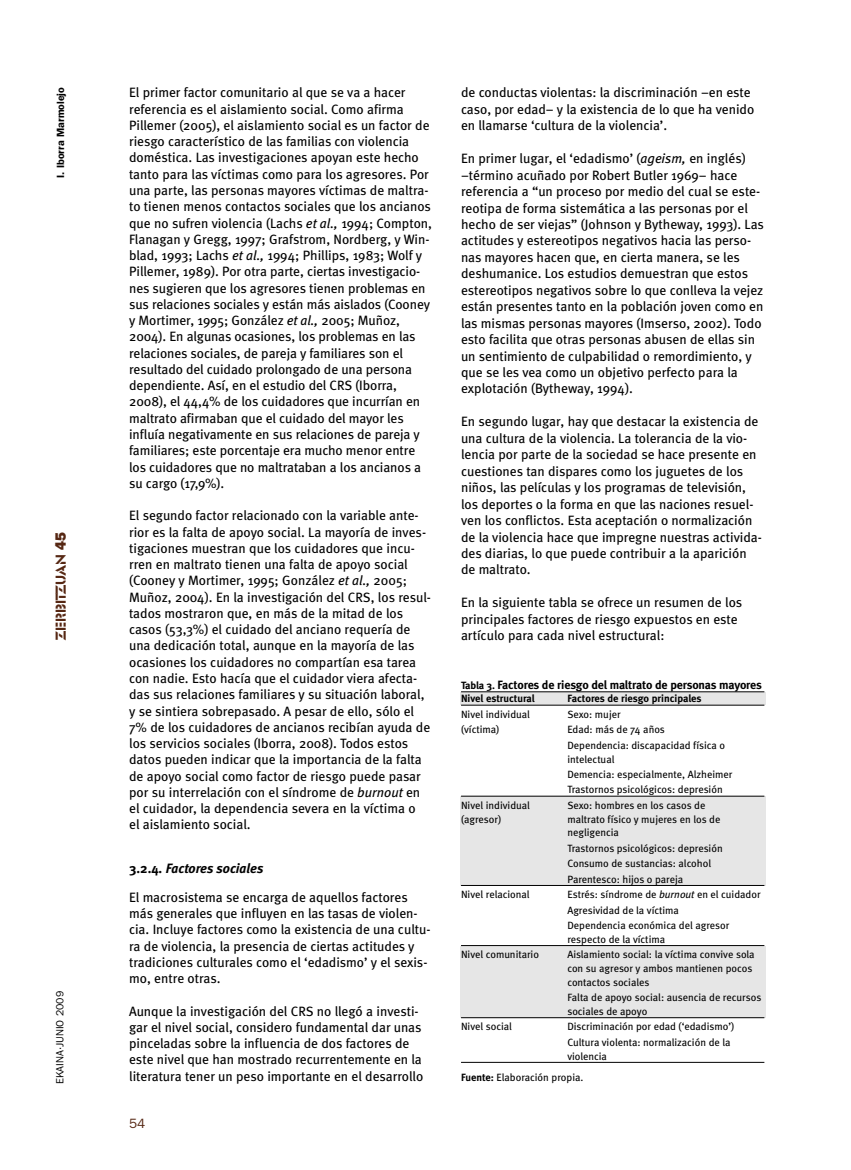
<style>
.page{position:relative;width:851px;height:1170px;background:#fff}
.page>*{position:absolute;margin:0;border:0;box-sizing:border-box;transform-origin:0 0}
.t1{font:15px "Glaser Ste D";color:#562713}
.t2{font:13.5px/16.2px "Meta";color:#000}
.t3{font:13.5px "Franklin Gothic";color:#562713}
.t4{font:700 12px "Meta";letter-spacing:-.01em;color:#000}
.t5{font:10.5px/15.5px "Meta";color:#000}
.t6{font:700 10.5px "Meta";color:#000}
.t7{font:600 10.5px "Franklin Gothic";color:#000}
.t8{font:10.5px "Franklin Gothic";color:#000}
.s1{font-style:italic}
.s2{font-weight:700}
.s3{font-weight:700;font-style:italic}
.s4{font-size:10.5px}
.s5{font-family:"Franklin Gothic";font-weight:800}
</style>
<div class="page">
<div style="left:460px;top:692px;width:305px;height:13px;background:#e6e6e6"></div>
<div style="left:460px;top:796px;width:305px;height:89px;background:#e6e6e6"></div>
<div style="left:460px;top:945px;width:305px;height:72px;background:#e6e6e6"></div>
<hr style="left:461px;top:691px;width:303px;height:1px;background:#000">
<hr style="left:461px;top:704px;width:303px;height:1px;background:#000">
<hr style="left:461px;top:795px;width:303px;height:1px;background:#000">
<hr style="left:461px;top:885px;width:303px;height:1px;background:#000">
<hr style="left:461px;top:945px;width:303px;height:1px;background:#000">
<hr style="left:461px;top:1017px;width:303px;height:1px;background:#000">
<hr style="left:461px;top:1061px;width:303px;height:1px;background:#000">
<p class="t7" style="left:57px;top:178px;width:92px;rotate:-90deg">I. Iborra Marmolejo</p>
<p class="t2" style="left:461px;top:85px;width:295px">de conductas violentas: la discriminación –en este caso, por edad– y la existencia de lo que ha venido en llamarse ‘cultura de la violencia’.</p>
<p class="t2" style="left:129px;top:86px;width:304px">El primer factor comunitario al que se va a hacer referencia es el aislamiento social. Como afirma Pillemer (2005), el aislamiento social es un factor de riesgo característico de las familias con violencia doméstica. Las investigaciones apoyan este hecho tanto para las víctimas como para los agresores. Por una parte, las personas mayores víctimas de maltra&shy;to tienen menos contactos sociales que los ancianos que no sufren violencia (Lachs <span class="s1">et al.,</span> 1994; Compton, Flanagan y Gregg, 1997; Grafstrom, Nordberg, y Win&shy;blad, 1993; Lachs <span class="s1">et al.,</span> 1994; Phillips, 1983; Wolf y Pillemer, 1989). Por otra parte, ciertas investigacio&shy;nes sugieren que los agresores tienen problemas en sus relaciones sociales y están más aislados (Cooney y Mortimer, 1995; González <span class="s1">et al.,</span> 2005; Muñoz, 2004). En algunas ocasiones, los problemas en las relaciones sociales, de pareja y familiares son el resultado del cuidado prolongado de una persona dependiente. Así, en el estudio del CRS (Iborra, 2008), el 44,4% de los cuidadores que incurrían en maltrato afirmaban que el cuidado del mayor les influía negativamente en sus relaciones de pareja y familiares; este porcentaje era mucho menor entre los cuidadores que no maltrataban a los ancianos a su cargo (17,9%).</p>
<p class="t2" style="left:129px;top:508px;width:303px">El segundo factor relacionado con la variable ante&shy;rior es la falta de apoyo social. La mayoría de inves&shy;tigaciones muestran que los cuidadores que incu&shy;rren en maltrato tienen una falta de apoyo social (Cooney y Mortimer, 1995; González <span class="s1">et al.,</span> 2005; Muñoz, 2004). En la investigación del CRS, los resul&shy;tados mostraron que, en más de la mitad de los casos (53,3%) el cuidado del anciano requería de una dedicación total, aunque en la mayoría de las ocasiones los cuidadores no compartían esa tarea con nadie. Esto hacía que el cuidador viera afecta&shy;das sus relaciones familiares y su situación laboral, y se sintiera sobrepasado. A pesar de ello, sólo el 7% de los cuidadores de ancianos recibían ayuda de los servicios sociales (Iborra, 2008). Todos estos datos pueden indicar que la importancia de la falta de apoyo social como factor de riesgo puede pasar por su interrelación con el síndrome de <span class="s1">burnout</span> en el cuidador, la dependencia severa en la víctima o<br>el aislamiento social.</p>
<p class="t2" style="left:129px;top:854px;width:280px;line-height:29px"><span class="s2">3.2.4.</span> <span class="s3">Factores sociales<br></span>El macrosistema se encarga de aquellos factores</p>
<p class="t2" style="left:129px;top:906px;width:303px">más generales que influyen en las tasas de violen&shy;cia. Incluye factores como la existencia de una cultu&shy;ra de violencia, la presencia de ciertas actitudes y tradiciones culturales como el ‘edadismo’ y el sexis&shy;mo, entre otras.</p>
<p class="t2" style="left:129px;top:1003px;width:295px">Aunque la investigación del CRS no llegó a investi&shy;gar el nivel social, considero fundamental dar unas pinceladas sobre la influencia de dos factores de este nivel que han mostrado recurrentemente en la literatura tener un peso importante en el desarrollo</p>
<p class="t3" style="left:129px;top:1118px;width:18px">54</p>
<p class="t2" style="left:461px;top:151px;width:304px">En primer lugar, el ‘edadismo’ (<span class="s1">ageism,</span> en inglés) –término acuñado por Robert Butler 1969– hace referencia a “un proceso por medio del cual se este&shy;reotipa de forma sistemática a las personas por el hecho de ser viejas” (Johnson y Bytheway, 1993). Las actitudes y estereotipos negativos hacia las perso&shy;nas mayores hacen que, en cierta manera, se les deshumanice. Los estudios demuestran que estos estereotipos negativos sobre lo que conlleva la vejez están presentes tanto en la población joven como en las mismas personas mayores (Imserso, 2002). Todo esto facilita que otras personas abusen de ellas sin un sentimiento de culpabilidad o remordimiento, y que se les vea como un objetivo perfecto para la explotación (Bytheway, 1994).</p>
<p class="t2" style="left:461px;top:414px;width:302px">En segundo lugar, hay que destacar la existencia de una cultura de la violencia. La tolerancia de la vio&shy;lencia por parte de la sociedad se hace presente en cuestiones tan dispares como los juguetes de los niños, las películas y los programas de televisión, los deportes o la forma en que las naciones resuel&shy;ven los conflictos. Esta aceptación o normalización de la violencia hace que impregne nuestras activida&shy;des diarias, lo que puede contribuir a la aparición de maltrato.</p>
<p class="t2" style="left:461px;top:595px;width:283px">En la siguiente tabla se ofrece un resumen de los principales factores de riesgo expuestos en este artículo para cada nivel estructural:</p>
<p class="t4" style="left:461px;top:680px;width:302px"><span class="s4">Tabla 3.</span> Factores de riesgo del maltrato de personas mayores</p>
<p class="t6" style="left:461px;top:694px;width:75px">Nivel estructural</p>
<p class="t6" style="left:567px;top:694px;width:136px">Factores de riesgo principales</p>
<p class="t5" style="left:461px;top:707px;width:70px">Nivel individual</p>
<p class="t5" style="left:567px;top:707px;width:55px">Sexo: mujer</p>
<p class="t5" style="left:461px;top:722px;width:40px">(víctima)</p>
<p class="t5" style="left:567px;top:722px;width:159px">Edad: más de 74 años<br>Dependencia: discapacidad física o</p>
<p class="t5" style="left:567px;top:752px;width:166px">intelectual<br>Demencia: especialmente, Alzheimer<br>Trastornos psicológicos: depresión</p>
<p class="t5" style="left:461px;top:798px;width:70px">Nivel individual</p>
<p class="t5" style="left:567px;top:798px;width:140px">Sexo: hombres en los casos de</p>
<p class="t5" style="left:461px;top:812px;width:42px">(agresor)</p>
<p class="t5" style="left:567px;top:812px;width:154px;line-height:13.8px">maltrato físico y mujeres en los de negligencia</p>
<p class="t5" style="left:567px;top:841px;width:157px">Trastornos psicológicos: depresión<br>Consumo de sustancias: alcohol<br>Parentesco: hijos o pareja</p>
<p class="t5" style="left:461px;top:887px;width:70px">Nivel relacional</p>
<p class="t5" style="left:567px;top:887px;width:195px">Estrés: síndrome de <span class="s1">burnout</span> en el cuidador<br>Agresividad de la víctima<br>Dependencia económica del agresor</p>
<p class="t5" style="left:567px;top:932px;width:99px">respecto de la víctima</p>
<p class="t5" style="left:461px;top:947px;width:79px">Nivel comunitario</p>
<p class="t5" style="left:567px;top:948px;width:189px;line-height:13.8px">Aislamiento social: la víctima convive sola con su agresor y ambos mantienen pocos contactos sociales</p>
<p class="t5" style="left:567px;top:991px;width:195px;line-height:13.8px">Falta de apoyo social: ausencia de recursos sociales de apoyo</p>
<p class="t5" style="left:461px;top:1019px;width:52px">Nivel social</p>
<p class="t5" style="left:567px;top:1019px;width:168px">Discriminación por edad (‘edadismo’)<br>Cultura violenta: normalización de la</p>
<p class="t5" style="left:461px;top:1045px;width:147px;line-height:21.8px;text-indent:106px">violencia<br><span class="s2">Fuente:</span> Elaboración propia.</p>
<p class="t1" style="left:52px;top:640px;width:110px;rotate:-90deg">ZERBITZUAN <span class="s5">45</span></p>
<p class="t8" style="left:56px;top:1084px;width:95px;rotate:-90deg">EKAINA·JUNIO 2009</p>
</div>
